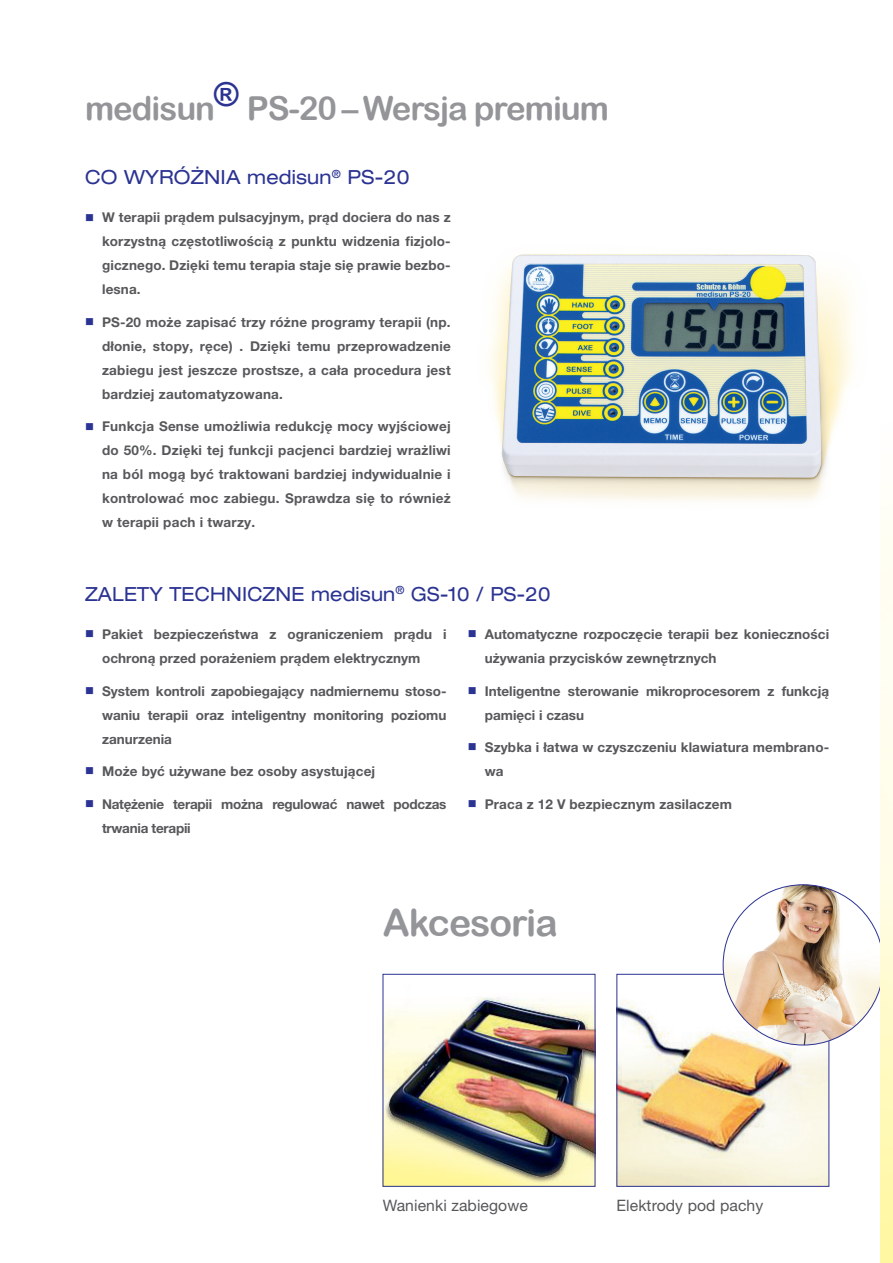
<style>
.page{position:relative;width:893px;height:1263px;background:#fff}
.page>*{position:absolute;margin:0;border:0;box-sizing:border-box;transform-origin:0 0}
.t1{font:37.5px "Arial Rounded MT Bold";letter-spacing:-.03em;color:#939598}
.t2{font:33px "Arial Rounded MT Bold";letter-spacing:-.03em;color:#939598}
.Subline{font:expanded 19.5px "Helvetica Neue LT Pro";letter-spacing:.01em;color:#2b3393;scale:.95 1}
.Subline-2{font:expanded 19.5px "Helvetica Neue LT Pro";letter-spacing:.01em;color:#2b3393}
.Lauftext{font:15.75px "Helvetica Neue LT Pro";letter-spacing:.005em;color:#57585a}
.Lauftext-2{font:700 13.5px/24px "Helvetica Neue LT Pro";letter-spacing:.005em;color:#57585a;text-align:justify}
.Lauftext-3{font:700 13.5px/24px "Helvetica Neue LT Pro";letter-spacing:-.02em;color:#57585a}
.s1{color:#2b3393}
</style>
<div class="page">
<img style="left:385px;top:997px;width:208px;height:188px">
<div style="left:383px;top:974px;width:212px;height:213px;border:1px solid #2b3393"></div>
<img style="left:618px;top:976px;width:209px;height:209px">
<div style="left:616px;top:974px;width:213px;height:213px;border:1px solid #2b3393"></div>
<img style="left:723px;top:885px;width:160px;height:160px;border-radius:80px">
<img style="left:490px;top:254px;width:364px;height:247px">
<p class="t2" style="left:85px;top:88px;width:526px">medisun<sup>®</sup> PS-20 – Wersja premium</p>
<p class="Subline-2" style="left:85px;top:166px;width:326px">CO WYRÓŻNIA medisun<sup>®</sup> PS-20</p>
<p class="Lauftext-2" style="left:102px;top:205px;width:350px;text-indent:-17px"><span class="s1">■</span> W terapii prądem pulsacyjnym, prąd dociera do nas z korzystną częstotliwością z punktu widzenia fizjolo&shy;gicznego. Dzięki temu terapia staje się prawie bezbo&shy;lesna.</p>
<p class="Lauftext-2" style="left:102px;top:310px;width:350px;text-indent:-17px"><span class="s1">■</span> PS-20 może zapisać trzy różne programy terapii (np. dłonie, stopy, ręce) . Dzięki temu przeprowadzenie zabiegu jest jeszcze prostsze, a cała procedura jest bardziej zautomatyzowana.</p>
<p class="Lauftext-2" style="left:102px;top:414px;width:350px;text-indent:-17px"><span class="s1">■</span> Funkcja Sense umożliwia redukcję mocy wyjściowej do 50%. Dzięki tej funkcji pacjenci bardziej wrażliwi na ból mogą być traktowani bardziej indywidualnie i kontrolować moc zabiegu. Sprawdza się to również w terapii pach i twarzy.</p>
<p class="Subline" style="left:85px;top:583px;width:491px">ZALETY TECHNICZNE medisun<sup>®</sup> GS-10 / PS-20</p>
<p class="Lauftext-2" style="left:102px;top:622px;width:346px;text-indent:-17px"><span class="s1">■</span> Pakiet bezpieczeństwa z ograniczeniem prądu i ochroną przed porażeniem prądem elektrycznym</p>
<p class="Lauftext-2" style="left:102px;top:678px;width:346px;text-indent:-17px"><span class="s1">■</span> System kontroli zapobiegający nadmiernemu stoso&shy;waniu terapii oraz inteligentny monitoring poziomu zanurzenia</p>
<p class="Lauftext-2" style="left:85px;top:759px;width:292px"><span class="s1">■</span> Może być używane bez osoby asystującej</p>
<p class="Lauftext-3" style="left:102px;top:791px;width:346px;text-indent:-17px"><span class="s1">■</span> Natężenie terapii można regulować nawet podczas trwania terapii</p>
<p class="Lauftext-2" style="left:485px;top:622px;width:346px;text-indent:-17px"><span class="s1">■</span> Automatyczne rozpoczęcie terapii bez konieczności używania przycisków zewnętrznych</p>
<p class="Lauftext-2" style="left:485px;top:678px;width:346px;text-indent:-17px"><span class="s1">■</span> Inteligentne sterowanie mikroprocesorem z funkcją pamięci i czasu</p>
<p class="Lauftext-2" style="left:485px;top:735px;width:346px;text-indent:-17px"><span class="s1">■</span> Szybka i łatwa w czyszczeniu klawiatura membrano&shy;wa</p>
<p class="Lauftext-2" style="left:468px;top:791px;width:266px"><span class="s1">■</span> Praca z 12 V bezpiecznym zasilaczem</p>
<p class="t1" style="left:383px;top:901px;width:176px">Akcesoria</p>
<p class="Lauftext" style="left:383px;top:1195px;width:147px">Wanienki zabiegowe</p>
<p class="Lauftext" style="left:617px;top:1195px;width:148px">Elektrody pod pachy</p>
</div>
